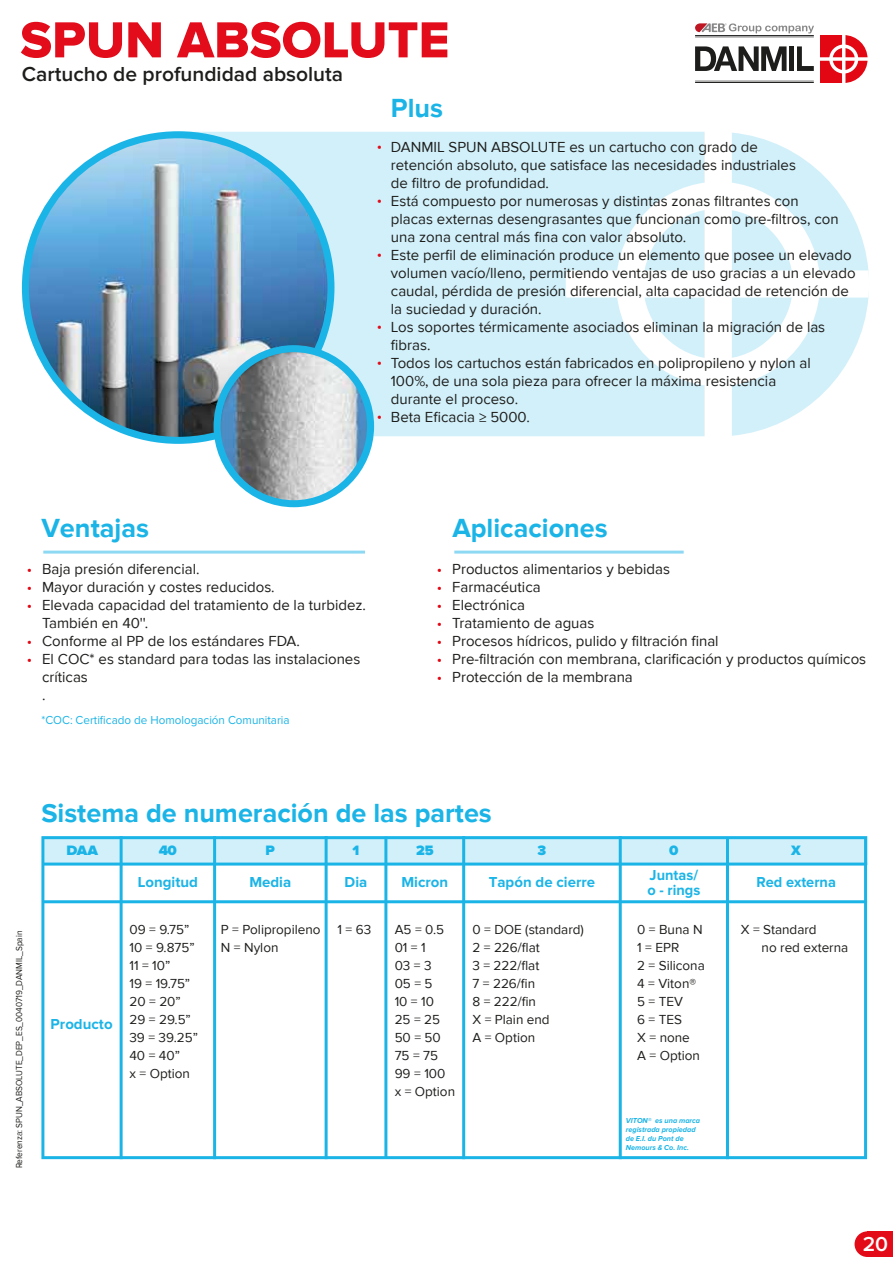
<style>
.page{position:relative;width:893px;height:1263px;background:#fff}
.page>*{position:absolute;margin:0;border:0;box-sizing:border-box;transform-origin:0 0}
.t1{font:52.5px "Proxima Nova Extrabld";color:#e20c1a}
.t2{font:700 27px "Proxima Nova";color:#1bb4e7}
.t3{font:600 21px "Proxima Nova";color:#1d1d1b}
.t4{font:600 21px "Proxima Nova";color:#fff}
.t5{font:15px/18px "Proxima Nova";color:#1d1d1b}
.t6{font:700 15px/15px "Proxima Nova";color:#1bb4e7}
.t7{font:15px/18px "Proxima Nova";color:#e30613;text-align:justify}
.t8{font:15px "Proxima Nova";color:#e30b17}
.t9{font:900 14.1px "Proxima Nova";letter-spacing:-.02em;color:#1bb4e7;scale:1.05 1}
.t10{font:900 14.1px "Proxima Nova";letter-spacing:-.02em;color:#1bb4e7}
.t11{font:13.5px/18px "Proxima Nova";color:#1d1d1b}
.t12{font:12px "Proxima Nova";color:#1bb4e7}
.t13{font:9px "Proxima Nova";color:#1d1d1b;scale:.92 1}
.t14{font:italic 700 7.5px/9px "Proxima Nova";color:#1bb4e7}
</style>
<div class="page">
<div style="left:334px;top:132px;width:232px;height:304px;background:#d2f0fa"></div>
<svg style="left:566px;top:132px;width:303px;height:304px"></svg>
<svg style="left:41px;top:836px;width:826px;height:323px"></svg>
<hr style="left:120px;top:836px;width:3px;height:323px;background:#1bb4e7">
<hr style="left:213px;top:836px;width:3px;height:323px;background:#1bb4e7">
<hr style="left:325px;top:836px;width:3px;height:323px;background:#1bb4e7">
<hr style="left:384px;top:837px;width:3px;height:321px;background:#1bb4e7">
<hr style="left:462px;top:836px;width:3px;height:323px;background:#1bb4e7">
<hr style="left:619px;top:836px;width:3px;height:323px;background:#1bb4e7">
<hr style="left:726px;top:837px;width:3px;height:322px;background:#1bb4e7">
<hr style="left:42px;top:862px;width:825px;height:3px;background:#1bb4e7">
<hr style="left:43px;top:551px;width:322px;height:3px;background:#1bb4e7">
<hr style="left:454px;top:551px;width:230px;height:3px;background:#1bb4e7">
<hr style="left:42px;top:900px;width:825px;height:3px;background:#1bb4e7">
<img style="left:22px;top:131px;width:312px;height:313px">
<svg style="left:214px;top:345px;width:160px;height:162px;background:#a4bec9"></svg>
<div style="left:867px;top:1231px;width:26px;height:26px;background:#e30b17"></div>
<div style="left:854px;top:1231px;width:26px;height:26px;background:#e30b17;border-radius:50%"></div>
<svg style="left:695px;top:23px;width:119px;height:10px"></svg>
<div style="left:820px;top:35px;width:24px;height:48px;background:#e30613"></div>
<div style="left:820px;top:35px;width:47px;height:48px;background:#e30613;border-radius:24px"></div>
<hr style="left:842px;top:33px;width:3px;height:52px;background:#fff;border-radius:2px">
<svg style="left:818px;top:57px;width:51px;height:4px"></svg>
<svg style="left:829px;top:45px;width:29px;height:29px"></svg>
<hr style="left:695px;top:35px;width:119px;height:1px;background:#1d1d1b">
<hr style="left:695px;top:37px;width:119px;height:1px;background:#1d1d1b">
<hr style="left:695px;top:82px;width:119px;height:1px;background:#1d1d1b">
<hr style="left:695px;top:80px;width:119px;height:1px;background:#1d1d1b">
<svg style="left:695px;top:46px;width:92px;height:25px"></svg>
<svg style="left:797px;top:46px;width:17px;height:25px"></svg>
<div style="left:789px;top:46px;width:5px;height:25px;background:#1d1d1b"></div>
<h1 class="t1" style="left:20px;top:16px;width:431px">SPUN ABSOLUTE</h1>
<h3 class="t3" style="left:22px;top:65px;width:323px">Cartucho de profundidad absoluta</h3>
<h2 class="t2" style="left:391px;top:92px;width:54px">Plus</h2>
<p class="t8" style="left:377px;top:137px;width:7px">•</p>
<p class="t8" style="left:377px;top:191px;width:7px">•</p>
<p class="t8" style="left:377px;top:245px;width:7px">•</p>
<p class="t8" style="left:377px;top:317px;width:7px">•</p>
<p class="t8" style="left:377px;top:353px;width:7px">•</p>
<p class="t8" style="left:377px;top:407px;width:7px">•</p>
<p class="t5" style="left:391px;top:139px;width:466px">DANMIL SPUN ABSOLUTE es un cartucho con grado de<br>retención absoluto, que satisface las necesidades industriales<br>de filtro de profundidad.<br>Está compuesto por numerosas y distintas zonas filtrantes con<br>placas externas desengrasantes que funcionan como pre-filtros, con una zona central más fina con valor absoluto.<br>Este perfil de eliminación produce un elemento que posee un elevado volumen vacío/lleno, permitiendo ventajas de uso gracias a un elevado caudal, pérdida de presión diferencial, alta capacidad de retención de la suciedad y duración.<br>Los soportes térmicamente asociados eliminan la migración de las fibras.<br>Todos los cartuchos están fabricados en polipropileno y nylon al<br>100%, de una sola pieza para ofrecer la máxima resistencia<br>durante el proceso.<br>Beta Eficacia ≥ 5000.</p>
<p class="t7" style="left:27px;top:560px;width:7px">• • •</p>
<p class="t7" style="left:27px;top:632px;width:7px">• •</p>
<h2 class="t2" style="left:41px;top:513px;width:109px">Ventajas</h2>
<h2 class="t2" style="left:452px;top:513px;width:157px">Aplicaciones</h2>
<p class="t5" style="left:42px;top:560px;width:325px">Baja presión diferencial.<br>Mayor duración y costes reducidos.<br>Elevada capacidad del tratamiento de la turbidez.<br>También en 40''.<br>Conforme al PP de los estándares FDA.<br>El COC* es standard para todas las instalaciones críticas<br>.</p>
<p class="t7" style="left:437px;top:560px;width:7px">• • • • • • •</p>
<p class="t5" style="left:452px;top:560px;width:415px">Productos alimentarios y bebidas<br>Farmacéutica<br>Electrónica<br>Tratamiento de aguas<br>Procesos hídricos, pulido y filtración final<br>Pre-filtración con membrana, clarificación y productos químicos<br>Protección de la membrana</p>
<p class="t12" style="left:41px;top:715px;width:250px">*COC: Certificado de Homologación Comunitaria</p>
<p class="t13" style="left:14px;top:1168px;width:260px;rotate:-90deg">Referenza: SPUN_ABSOLUTE_DEP_ES_0040719_DANMIL_Spain</p>
<h2 class="t2" style="left:41px;top:798px;width:452px">Sistema de numeración de las partes</h2>
<p class="t9" style="left:67px;top:844px;width:31px">DAA</p>
<p class="t9" style="left:159px;top:844px;width:19px">40</p>
<p class="t10" style="left:266px;top:844px;width:11px">P</p>
<p class="t10" style="left:353px;top:844px;width:8px">1</p>
<p class="t10" style="left:416px;top:844px;width:19px">25</p>
<p class="t10" style="left:538px;top:844px;width:10px">3</p>
<p class="t9" style="left:669px;top:844px;width:10px">0</p>
<p class="t10" style="left:791px;top:844px;width:11px">X</p>
<p class="t6" style="left:138px;top:875px;width:62px">Longitud</p>
<p class="t6" style="left:401px;top:875px;width:48px">Micron</p>
<p class="t6" style="left:489px;top:875px;width:108px">Tapón de cierre</p>
<p class="t6" style="left:249px;top:875px;width:43px">Media</p>
<p class="t6" style="left:345px;top:875px;width:24px">Dia</p>
<p class="t6" style="left:647px;top:868px;width:55px">Juntas/ o - rings</p>
<p class="t6" style="left:756px;top:875px;width:81px">Red externa</p>
<p class="t6" style="left:51px;top:1017px;width:64px">Producto</p>
<p class="t11" style="left:221px;top:920px;width:101px">P = Polipropileno<br>N = Nylon</p>
<p class="t11" style="left:395px;top:920px;width:62px">A5 = 0.5<br>01 = 1<br>03 = 3<br>05 = 5<br>10 = 10<br>25 = 25<br>50 = 50<br>75 = 75<br>99 = 100 x = Option</p>
<p class="t11" style="left:472px;top:920px;width:113px">0 = DOE (standard)<br>2 = 226/flat<br>3 = 222/flat<br>7 = 226/fin<br>8 = 222/fin<br>X = Plain end<br>A = Option</p>
<p class="t11" style="left:637px;top:920px;width:69px">0 = Buna N<br>1 = EPR<br>2 = Silicona<br>4 = Viton®<br>5 = TEV<br>6 = TES<br>X = none<br>A = Option</p>
<p class="t11" style="left:762px;top:920px;width:88px;text-indent:-21px">X = Standard<br>no red externa</p>
<p class="t11" style="left:129px;top:920px;width:70px">09 = 9.75”<br>10 = 9.875”<br>11 = 10”<br>19 = 19.75”<br>20 = 20”<br>29 = 29.5”<br>39 = 39.25”<br>40 = 40”<br>x = Option</p>
<p class="t11" style="left:337px;top:920px;width:35px">1 = 63</p>
<p class="t14" style="left:626px;top:1116px;width:76px">VITON® es una marca registrada propiedad de E.I. du Pont de<br>Nemours &amp; Co. Inc.</p>
<h3 class="t4" style="left:863px;top:1234px;width:27px">20</h3>
</div>
